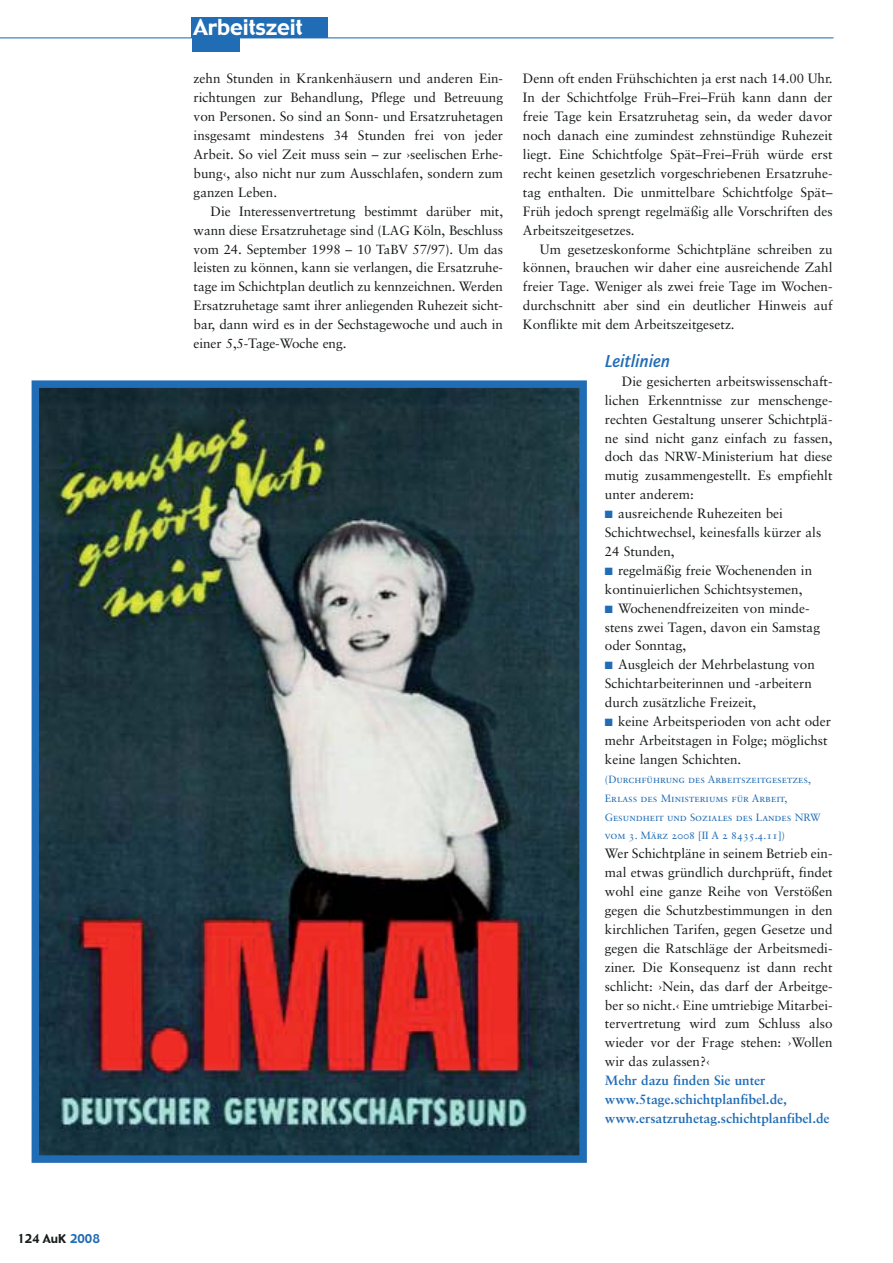
<style>
.page{position:relative;width:893px;height:1263px;background:#fff}
.page>*{position:absolute;margin:0;border:0;box-sizing:border-box;transform-origin:0 0}
.t1{font:21.6px "Gadget";color:#fff}
.t2{font:italic 500 18px "Quay Sans";color:#206cb5}
.t3{font:13.5px/18.9px "Sabon";color:#181c1b;text-align:justify}
.t4{font:700 13.5px/18.9px "Sabon";color:#206cb5}
.t5{font:12px "Gadget";color:#181c1b}
.t6{font:10.5px/18.9px "Sabon Roman SC";color:#206cb5}
.s1{color:#206cb5}
.s2{font-size:13.2px}
</style>
<div class="page">
<hr style="left:0;top:37px;width:833px;height:1px;background:#206cb5">
<img style="left:41px;top:389px;width:537px;height:765px">
<div style="left:32px;top:380px;width:555px;height:783px;border:8px solid #206cb5"></div>
<div style="left:192px;top:17px;width:136px;height:20px;background:#206cb5"></div>
<div style="left:192px;top:38px;width:47px;height:14px;background:#206cb5"></div>
<p class="t5" style="left:17px;top:1234px;width:84px">124 AuK <span class="s1">2008</span></p>
<h1 class="t1" style="left:193px;top:19px;width:110px">Arbeitszeit</h1>
<p class="t3" style="left:194px;top:70px;width:311px">zehn Stunden in Krankenhäusern und anderen Ein&shy;richtungen zur Behandlung, Pflege und Betreuung von Personen. So sind an Sonn- und Ersatzruhetagen insgesamt mindestens <span class="s2">34</span> Stunden frei von jeder Arbeit. So viel Zeit muss sein – zur ›seelischen Erhe&shy;bung‹, also nicht nur zum Ausschlafen, sondern zum ganzen Leben.</p>
<p class="t3" style="left:194px;top:203px;width:311px;text-indent:17px">Die Interessenvertretung bestimmt darüber mit, wann diese Ersatzruhetage sind (<span class="s2">LAG</span> Köln, Beschluss vom <span class="s2">24</span>. September <span class="s2">1998</span> – <span class="s2">10 TaBV 57/97</span>). Um das leisten zu können, kann sie verlangen, die Ersatzruhe&shy;tage im Schichtplan deutlich zu kennzeichnen. Werden Ersatzruhetage samt ihrer anliegenden Ruhezeit sicht&shy;bar, dann wird es in der Sechstagewoche und auch in einer <span class="s2">5,5</span>-Tage-Woche eng.</p>
<p class="t3" style="left:523px;top:70px;width:311px">Denn oft enden Frühschichten ja erst nach <span class="s2">14.00</span> Uhr.<br>In der Schichtfolge Früh–Frei–Früh kann dann der freie Tage kein Ersatzruhetag sein, da weder davor noch danach eine zumindest zehnstündige Ruhezeit liegt. Eine Schichtfolge Spät–Frei–Früh würde erst recht keinen gesetzlich vorgeschriebenen Ersatzruhe&shy;tag enthalten. Die unmittelbare Schichtfolge Spät– Früh jedoch sprengt regelmäßig alle Vorschriften des Arbeitszeitgesetzes.</p>
<p class="t3" style="left:523px;top:241px;width:311px;text-indent:17px">Um gesetzeskonforme Schichtpläne schreiben zu können, brauchen wir daher eine ausreichende Zahl freier Tage. Weniger als zwei freie Tage im Wochen&shy;durchschnitt aber sind ein deutlicher Hinweis auf Konflikte mit dem Arbeitszeitgesetz.</p>
<h2 class="t2" style="left:605px;top:350px;width:67px">Leitlinien</h2>
<p class="t3" style="left:605px;top:373px;width:229px;text-indent:17px">Die gesicherten arbeitswissenschaft&shy;lichen Erkenntnisse zur menschenge&shy;rechten Gestaltung unserer Schichtplä&shy;ne sind nicht ganz einfach zu fassen, doch das <span class="s2">NRW</span>-Ministerium hat diese mutig zusammengestellt. Es empfiehlt unter anderem:</p>
<p class="t3" style="left:605px;top:505px;width:218px;text-align:left"><span class="s1">■</span> ausreichende Ruhezeiten bei<br>Schichtwechsel, keinesfalls kürzer als<br><span class="s2">24</span> Stunden,</p>
<p class="t3" style="left:605px;top:562px;width:209px"><span class="s1">■</span> regelmäßig freie Wochenenden in kontinuierlichen Schichtsystemen,</p>
<p class="t3" style="left:605px;top:600px;width:217px;text-align:left"><span class="s1">■</span> Wochenendfreizeiten von minde&shy;stens zwei Tagen, davon ein Samstag oder Sonntag,</p>
<p class="t3" style="left:605px;top:656px;width:211px;text-align:left"><span class="s1">■</span> Ausgleich der Mehrbelastung von<br>Schichtarbeiterinnen und -arbeitern durch zusätzliche Freizeit,</p>
<p class="t3" style="left:605px;top:713px;width:228px;text-align:left"><span class="s1">■</span> keine Arbeitsperioden von acht oder mehr Arbeitstagen in Folge; möglichst keine langen Schichten.</p>
<p class="t6" style="left:605px;top:771px;width:217px">(Durchführung des Arbeitszeitgesetzes, Erlass des Ministeriums für Arbeit, Gesundheit und Soziales des Landes NRW vom 3. März 2008 [II A 2 8435.4.11])</p>
<p class="t3" style="left:605px;top:845px;width:229px">Wer Schichtpläne in seinem Betrieb ein&shy;mal etwas gründlich durchprüft, findet wohl eine ganze Reihe von Verstößen gegen die Schutzbestimmungen in den kirchlichen Tarifen, gegen Gesetze und gegen die Ratschläge der Arbeitsmedi&shy;ziner. Die Konsequenz ist dann recht schlicht: ›Nein, das darf der Arbeitge&shy;ber so nicht.‹ Eine umtriebige Mitarbei&shy;tervertretung wird zum Schluss also wieder vor der Frage stehen: ›Wollen wir das zulassen?‹</p>
<p class="t4" style="left:605px;top:1072px;width:226px">Mehr dazu finden Sie unter www.5tage.schichtplanfibel.de, www.ersatzruhetag.schichtplanfibel.de</p>
</div>
